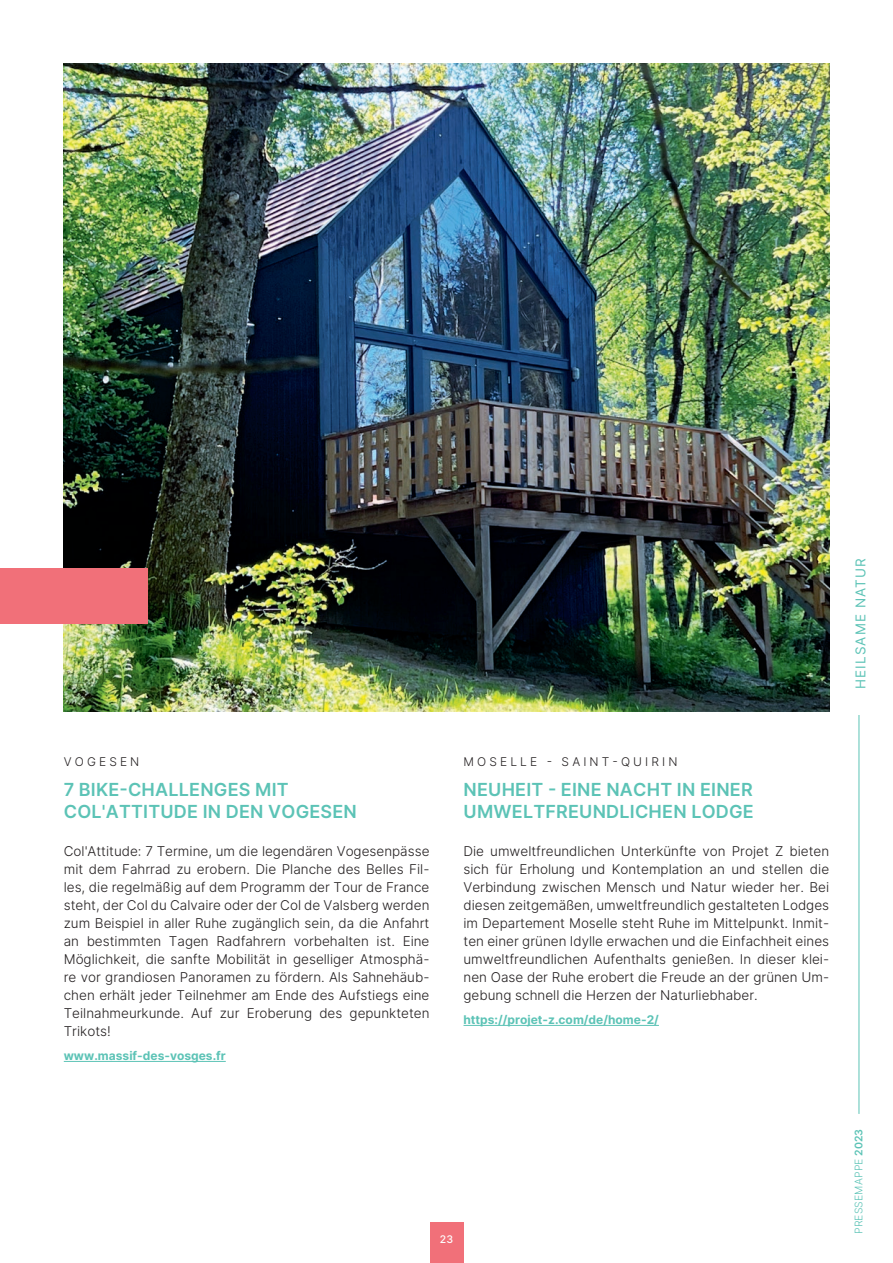
<style>
.page{position:relative;width:893px;height:1263px;background:#fff}
.page>*{position:absolute;margin:0;border:0;box-sizing:border-box;transform-origin:0 0}
.t1{font:600 18px/22.5px "Inter";letter-spacing:.01em;color:#5cc3b6}
.t2{font:300 13.5px/18px "Inter";color:#231f20;text-align:justify}
.t3{font:13.5px "Inter";letter-spacing:.085em;color:#5cc3b6}
.t4{font:700 12px "Inter";color:#5cc3b6}
.t5{font:300 12px "Inter";letter-spacing:.26em;color:#231f20}
.t6{font:300 10.5px "Inter";letter-spacing:.01em;color:#5cc3b6}
.t7{font:500 10.5px "Inter";color:#fff}
.s1{font-weight:600}
</style>
<div class="page">
<img style="left:64px;top:64px;width:765px;height:648px">
<div style="left:429px;top:1222px;width:34px;height:41px;background:#f17079"></div>
<hr style="left:859px;top:631px;width:1px;height:483px;background:#5cc3b6">
<hr style="left:463px;top:1025px;width:196px;height:1px;background:#5cc3b6">
<div style="left:852px;top:532px;width:13px;height:183px;background:#fff"></div>
<hr style="left:64px;top:1061px;width:162px;height:1px;background:#5cc3b6">
<div style="left:0;top:568px;width:147px;height:56px;background:#f17079"></div>
<p class="t3" style="left:851px;top:689px;width:133px;rotate:-90deg">HEILSAME NATUR</p>
<p class="t5" style="left:64px;top:753px;width:77px">VOGESEN</p>
<h1 class="t1" style="left:64px;top:777px;width:295px">7 BIKE-CHALLENGES MIT<br>COL'ATTITUDE IN DEN VOGESEN</h1>
<p class="t2" style="left:64px;top:842px;width:367px">Col'Attitude: 7 Termine, um die legendären Vogesenpässe mit dem Fahrrad zu erobern. Die Planche des Belles Fil&shy;les, die regelmäßig auf dem Programm der Tour de France steht, der Col du Calvaire oder der Col de Valsberg werden zum Beispiel in aller Ruhe zugänglich sein, da die Anfahrt an bestimmten Tagen Radfahrern vorbehalten ist. Eine Möglichkeit, die sanfte Mobilität in geselliger Atmosphä&shy;re vor grandiosen Panoramen zu fördern. Als Sahnehäub&shy;chen erhält jeder Teilnehmer am Ende des Aufstiegs eine Teilnahmeurkunde. Auf zur Eroberung des gepunkteten Trikots!</p>
<p class="t4" style="left:64px;top:1046px;width:164px">www.massif-des-vosges.fr</p>
<p class="t5" style="left:464px;top:753px;width:216px">MOSELLE - SAINT-QUIRIN</p>
<h1 class="t1" style="left:464px;top:777px;width:292px">NEUHEIT - EINE NACHT IN EINER<br>UMWELTFREUNDLICHEN LODGE</h1>
<p class="t2" style="left:463px;top:842px;width:367px">Die umweltfreundlichen Unterkünfte von Projet Z bieten sich für Erholung und Kontemplation an und stellen die Verbindung zwischen Mensch und Natur wieder her. Bei diesen zeitgemäßen, umweltfreundlich gestalteten Lodges im Departement Moselle steht Ruhe im Mittelpunkt. Inmit&shy;ten einer grünen Idylle erwachen und die Einfachheit eines umweltfreundlichen Aufenthalts genießen. In dieser klei&shy;nen Oase der Ruhe erobert die Freude an der grünen Um&shy;gebung schnell die Herzen der Naturliebhaber.</p>
<p class="t4" style="left:463px;top:1010px;width:197px">https://projet-z.com/de/home-2/</p>
<p class="t7" style="left:440px;top:1231px;width:15px">23</p>
<p class="t6" style="left:851px;top:1234px;width:107px;rotate:-90deg">PRESSEMAPPE <span class="s1">2023</span></p>
</div>
